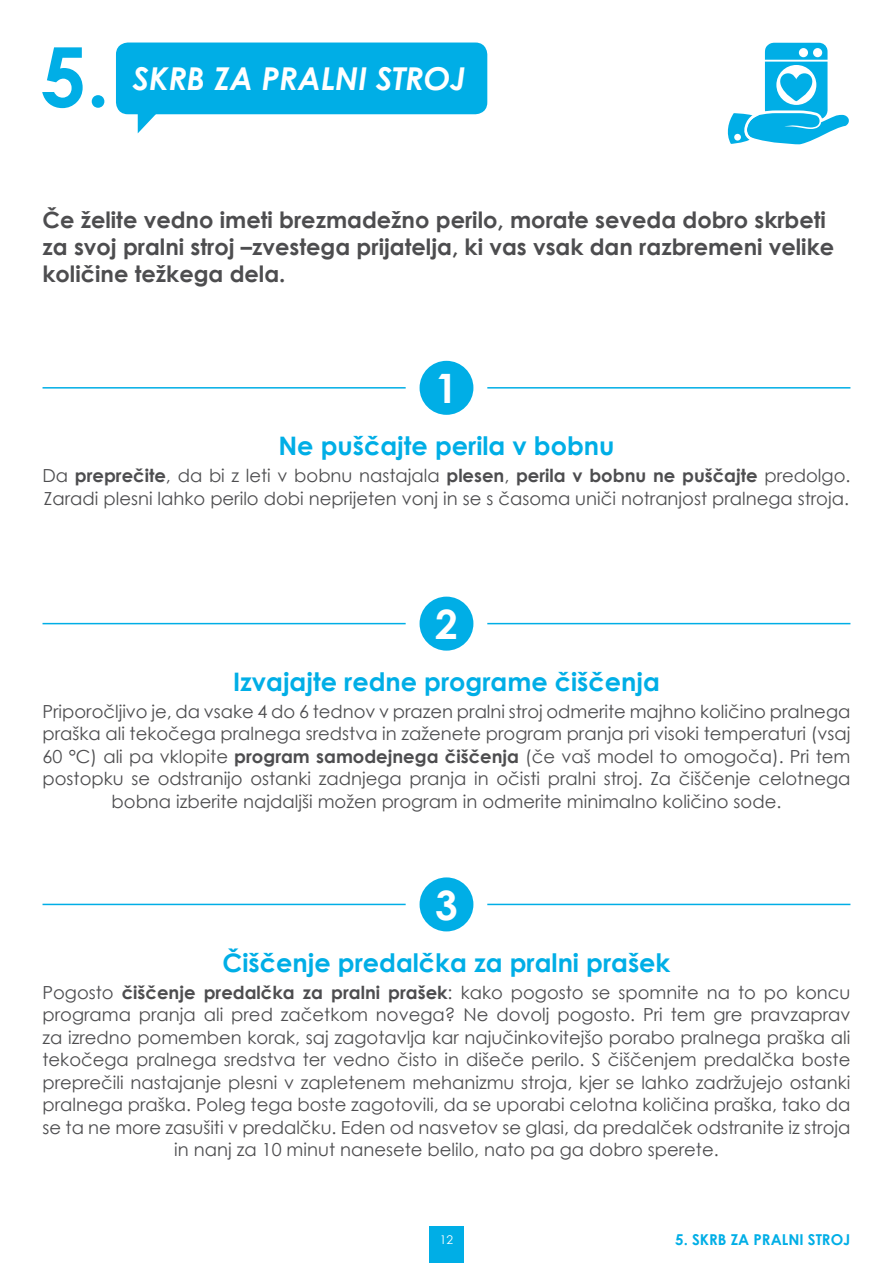
<style>
.page{position:relative;width:893px;height:1263px;background:#fff}
.page>*{position:absolute;margin:0;border:0;box-sizing:border-box;transform-origin:0 0}
.t1{font:700 82.5px "Century Gothic";color:#00aee6}
.t2{font:700 40.5px "Century Gothic";color:#fff}
.t3{font:italic 700 31.5px "Century Gothic";color:#fff}
.t4{font:700 25.5px "Century Gothic";color:#00aee6}
.t5{font:700 22.5px/27px "Century Gothic";color:#4d4d4f}
.t6{font:18px/22.5px "Century Gothic";color:#4d4d4f;text-align:center}
.t7{font:700 15px "Century Gothic";color:#00aee6}
.t8{font:12px "Century Gothic";color:#fff}
.s1{font-weight:700}
</style>
<div class="page">
<div style="left:429px;top:1226px;width:34px;height:37px;background:#00aee6"></div>
<div style="left:116px;top:43px;width:371px;height:71px;background:#00aee6;border-radius:12px"></div>
<svg style="left:138px;top:114px;width:36px;height:19px"></svg>
<div style="left:420px;top:361px;width:53px;height:54px;background:#00aee6;border-radius:50%"></div>
<hr style="left:43px;top:387px;width:363px;height:2px;background:#00aee6">
<hr style="left:487px;top:387px;width:363px;height:2px;background:#00aee6">
<div style="left:420px;top:597px;width:53px;height:54px;background:#00aee6;border-radius:50%"></div>
<hr style="left:43px;top:623px;width:363px;height:1px;background:#00aee6">
<hr style="left:487px;top:623px;width:363px;height:1px;background:#00aee6">
<div style="left:420px;top:877px;width:53px;height:54px;background:#00aee6;border-radius:50%"></div>
<hr style="left:43px;top:904px;width:363px;height:1px;background:#00aee6">
<hr style="left:487px;top:904px;width:363px;height:1px;background:#00aee6">
<svg style="left:727px;top:43px;width:122px;height:102px"></svg>
<h1 class="t1" style="left:40px;top:14px;width:71px">5.</h1>
<h3 class="t3" style="left:133px;top:55px;width:334px">SKRB ZA PRALNI STROJ</h3>
<p class="t5" style="left:43px;top:206px;width:793px">Če želite vedno imeti brezmadežno perilo, morate seveda dobro skrbeti za svoj pralni stroj –zvestega prijatelja, ki vas vsak dan razbremeni velike količine težkega dela.</p>
<h2 class="t2" style="left:435px;top:358px;width:24px">1</h2>
<h3 class="t4" style="left:278px;top:426px;width:338px">Ne puščajte perila v bobnu</h3>
<p class="t6" style="left:43px;top:464px;width:809px;text-align:left">Da <span class="s1">preprečite</span>, da bi z leti v bobnu nastajala <span class="s1">plesen</span>, <span class="s1">perila v bobnu ne puščajte</span> predolgo.<br>Zaradi plesni lahko perilo dobi neprijeten vonj in se s časoma uniči notranjost pralnega stroja.</p>
<h2 class="t2" style="left:435px;top:593px;width:24px">2</h2>
<h3 class="t4" style="left:233px;top:662px;width:428px">Izvajajte redne programe čiščenja</h3>
<p class="t6" style="left:43px;top:700px;width:809px">Priporočljivo je, da vsake 4 do 6 tednov v prazen pralni stroj odmerite majhno količino pralnega praška ali tekočega pralnega sredstva in zaženete program pranja pri visoki temperaturi (vsaj 60 °C) ali pa vklopite <span class="s1">program samodejnega čiščenja</span> (če vaš model to omogoča). Pri tem postopku se odstranijo ostanki zadnjega pranja in očisti pralni stroj. Za čiščenje celotnega bobna izberite najdaljši možen program in odmerite minimalno količino sode.</p>
<h2 class="t2" style="left:435px;top:874px;width:24px">3</h2>
<h3 class="t4" style="left:223px;top:943px;width:449px">Čiščenje predalčka za pralni prašek</h3>
<p class="t6" style="left:43px;top:980px;width:809px">Pogosto <span class="s1">čiščenje predalčka za pralni prašek</span>: kako pogosto se spomnite na to po koncu programa pranja ali pred začetkom novega? Ne dovolj pogosto. Pri tem gre pravzaprav za izredno pomemben korak, saj zagotavlja kar najučinkovitejšo porabo pralnega praška ali tekočega pralnega sredstva ter vedno čisto in dišeče perilo. S čiščenjem predalčka boste preprečili nastajanje plesni v zapletenem mehanizmu stroja, kjer se lahko zadržujejo ostanki pralnega praška. Poleg tega boste zagotovili, da se uporabi celotna količina praška, tako da se ta ne more zasušiti v predalčku. Eden od nasvetov se glasi, da predalček odstranite iz stroja in nanj za 10 minut nanesete belilo, nato pa ga dobro sperete.</p>
<p class="t8" style="left:440px;top:1231px;width:15px">12</p>
<p class="t7" style="left:675px;top:1228px;width:177px">5. SKRB ZA PRALNI STROJ</p>
</div>
